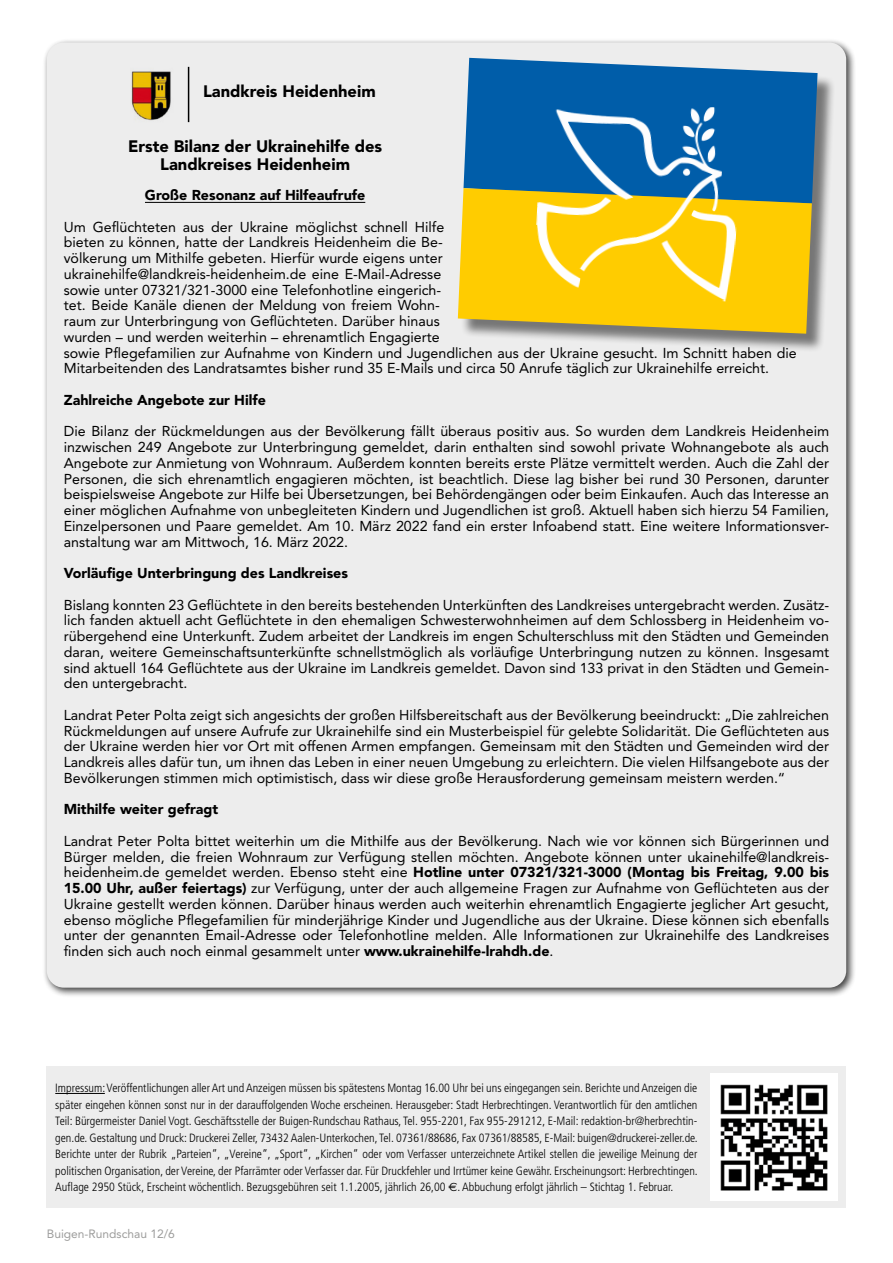
<style>
.page{position:relative;width:893px;height:1263px;background:#fff}
.page>*{position:absolute;margin:0;border:0;box-sizing:border-box;transform-origin:0 0}
.t1{font:900 16.5px/18px "Avenir";color:#000;text-align:center}
.t2{font:14.25px/15.8px "Avenir";color:#000;text-align:justify}
.t3{font:900 14.25px "Avenir";color:#000}
.t4{font:300 condensed 12px/16.5px "Frutiger";color:#000;text-align:justify}
.t5{font:12px "Avenir";color:#9d9d9c}
.s1{font-weight:900}
.s2{font-family:"Euro Sans";font-weight:400;font-stretch:normal}
</style>
<div class="page">
<div style="left:42px;top:38px;width:814px;height:960px;background:#000;opacity:.75"></div>
<div style="left:47px;top:43px;width:799px;height:945px;background:#ededed;border-radius:17px"></div>
<img style="left:131px;top:71px;width:40px;height:50px">
<hr style="left:188px;top:67px;width:1px;height:55px;background:#000">
<hr style="left:145px;top:202px;width:220px;height:1px;background:#000">
<div style="left:461px;top:61px;width:375px;height:291px;background:#000;opacity:.5"></div>
<svg style="left:463px;top:58px;width:355px;height:145px;background:#1c6daf"></svg>
<svg style="left:458px;top:188px;width:354px;height:146px;background:#e9c21a"></svg>
<img style="left:533px;top:98px;width:210px;height:204px">
<div style="left:47px;top:1066px;width:799px;height:142px;background:#ededed"></div>
<hr style="left:55px;top:1093px;width:50px;height:1px;background:#000">
<div style="left:710px;top:1073px;width:128px;height:128px;background:#fff"></div>
<img style="left:721px;top:1084px;width:106px;height:106px">
<p class="t1" style="left:203px;top:82px;width:174px">Landkreis Heidenheim</p>
<p class="t1" style="left:128px;top:137px;width:256px">Erste Bilanz der Ukrainehilfe des<br>Landkreises Heidenheim</p>
<p class="t3" style="left:145px;top:186px;width:222px">Große Resonanz auf Hilfeaufrufe</p>
<p class="t2" style="left:64px;top:219px;width:734px;text-align:left">Um Geflüchteten aus der Ukraine möglichst schnell Hilfe<br>bieten zu können, hatte der Landkreis Heidenheim die Be-<br>völkerung um Mithilfe gebeten. Hierfür wurde eigens unter<br>ukrainehilfe@landkreis-heidenheim.de eine E-Mail-Adresse<br>sowie unter 07321/321-3000 eine Telefonhotline eingerich-<br>tet. Beide Kanäle dienen der Meldung von freiem Wohn-<br>raum zur Unterbringung von Geflüchteten. Darüber hinaus<br>wurden – und werden weiterhin – ehrenamtlich Engagierte<br>sowie Pflegefamilien zur Aufnahme von Kindern und Jugendlichen aus der Ukraine gesucht. Im Schnitt haben die Mitarbeitenden des Landratsamtes bisher rund 35 E-Mails und circa 50 Anrufe täglich zur Ukrainehilfe erreicht.</p>
<p class="t3" style="left:64px;top:391px;width:204px">Zahlreiche Angebote zur Hilfe</p>
<p class="t2" style="left:64px;top:423px;width:767px">Die Bilanz der Rückmeldungen aus der Bevölkerung fällt überaus positiv aus. So wurden dem Landkreis Heidenheim inzwischen 249 Angebote zur Unterbringung gemeldet, darin enthalten sind sowohl private Wohnangebote als auch Angebote zur Anmietung von Wohnraum. Außerdem konnten bereits erste Plätze vermittelt werden. Auch die Zahl der Personen, die sich ehrenamtlich engagieren möchten, ist beachtlich. Diese lag bisher bei rund 30 Personen, darunter beispielsweise Angebote zur Hilfe bei Übersetzungen, bei Behördengängen oder beim Einkaufen. Auch das Interesse an einer möglichen Aufnahme von unbegleiteten Kindern und Jugendlichen ist groß. Aktuell haben sich hierzu 54 Familien, Einzelpersonen und Paare gemeldet. Am 10. März 2022 fand ein erster Infoabend statt. Eine weitere Informationsver&shy;anstaltung war am Mittwoch, 16. März 2022.</p>
<p class="t3" style="left:64px;top:564px;width:286px">Vorläufige Unterbringung des Landkreises</p>
<p class="t2" style="left:64px;top:597px;width:767px">Bislang konnten 23 Geflüchtete in den bereits bestehenden Unterkünften des Landkreises untergebracht werden. Zusätz&shy;lich fanden aktuell acht Geflüchtete in den ehemaligen Schwesterwohnheimen auf dem Schlossberg in Heidenheim vo&shy;rübergehend eine Unterkunft. Zudem arbeitet der Landkreis im engen Schulterschluss mit den Städten und Gemeinden daran, weitere Gemeinschaftsunterkünfte schnellstmöglich als vorläufige Unterbringung nutzen zu können. Insgesamt sind aktuell 164 Geflüchtete aus der Ukraine im Landkreis gemeldet. Davon sind 133 privat in den Städten und Gemein&shy;den untergebracht.</p>
<p class="t2" style="left:64px;top:707px;width:767px">Landrat Peter Polta zeigt sich angesichts der großen Hilfsbereitschaft aus der Bevölkerung beeindruckt: „Die zahlreichen Rückmeldungen auf unsere Aufrufe zur Ukrainehilfe sind ein Musterbeispiel für gelebte Solidarität. Die Geflüchteten aus der Ukraine werden hier vor Ort mit offenen Armen empfangen. Gemeinsam mit den Städten und Gemeinden wird der Landkreis alles dafür tun, um ihnen das Leben in einer neuen Umgebung zu erleichtern. Die vielen Hilfsangebote aus der Bevölkerungen stimmen mich optimistisch, dass wir diese große Herausforderung gemeinsam meistern werden.“</p>
<p class="t3" style="left:64px;top:801px;width:156px">Mithilfe weiter gefragt</p>
<p class="t2" style="left:64px;top:833px;width:767px">Landrat Peter Polta bittet weiterhin um die Mithilfe aus der Bevölkerung. Nach wie vor können sich Bürgerinnen und Bürger melden, die freien Wohnraum zur Verfügung stellen möchten. Angebote können unter ukainehilfe@landkreis&shy;heidenheim.de gemeldet werden. Ebenso steht eine <span class="s1">Hotline unter 07321/321-3000 (Montag bis Freitag, 9.00 bis 15.00 Uhr, außer feiertags)</span> zur Verfügung, unter der auch allgemeine Fragen zur Aufnahme von Geflüchteten aus der Ukraine gestellt werden können. Darüber hinaus werden auch weiterhin ehrenamtlich Engagierte jeglicher Art gesucht, ebenso mögliche Pflegefamilien für minderjährige Kinder und Jugendliche aus der Ukraine. Diese können sich ebenfalls unter der genannten Email-Adresse oder Telefonhotline melden. Alle Informationen zur Ukrainehilfe des Landkreises finden sich auch noch einmal gesammelt unter <span class="s1">www.ukrainehilfe-lrahdh.de</span>.</p>
<p class="t4" style="left:55px;top:1080px;width:644px">Impressum: Veröffentlichungen aller Art und Anzeigen müssen bis spätestens Montag 16.00 Uhr bei uns eingegangen sein. Berichte und Anzeigen die später eingehen können sonst nur in der darauffolgenden Woche erscheinen. Herausgeber: Stadt Herbrechtingen. Verantwortlich für den amtlichen Teil: Bürgermeister Daniel Vogt. Geschäftsstelle der Buigen-Rundschau Rathaus, Tel. 955-2201, Fax 955-291212, E-Mail: redaktion-br@herbrechtin&shy;gen.de. Gestaltung und Druck: Druckerei Zeller, 73432 Aalen-Unterkochen, Tel. 07361/88686, Fax 07361/88585, E-Mail: buigen@druckerei-zeller.de.<br>Berichte unter der Rubrik „Parteien“, „Vereine“, „Sport“, „Kirchen“ oder vom Verfasser unterzeichnete Artikel stellen die jeweilige Meinung der politischen Organisation, der Vereine, der Pfarrämter oder Verfasser dar. Für Druckfehler und Irrtümer keine Gewähr. Erscheinungsort: Herbrechtingen.<br>Auflage 2950 Stück, Erscheint wöchentlich. Bezugsgebühren seit 1.1.2005, jährlich 26,00 <span class="s2">€</span>. Abbuchung erfolgt jährlich – Stichtag 1. Februar.</p>
<p class="t5" style="left:47px;top:1227px;width:130px">Buigen-Rundschau 12/6</p>
</div>
